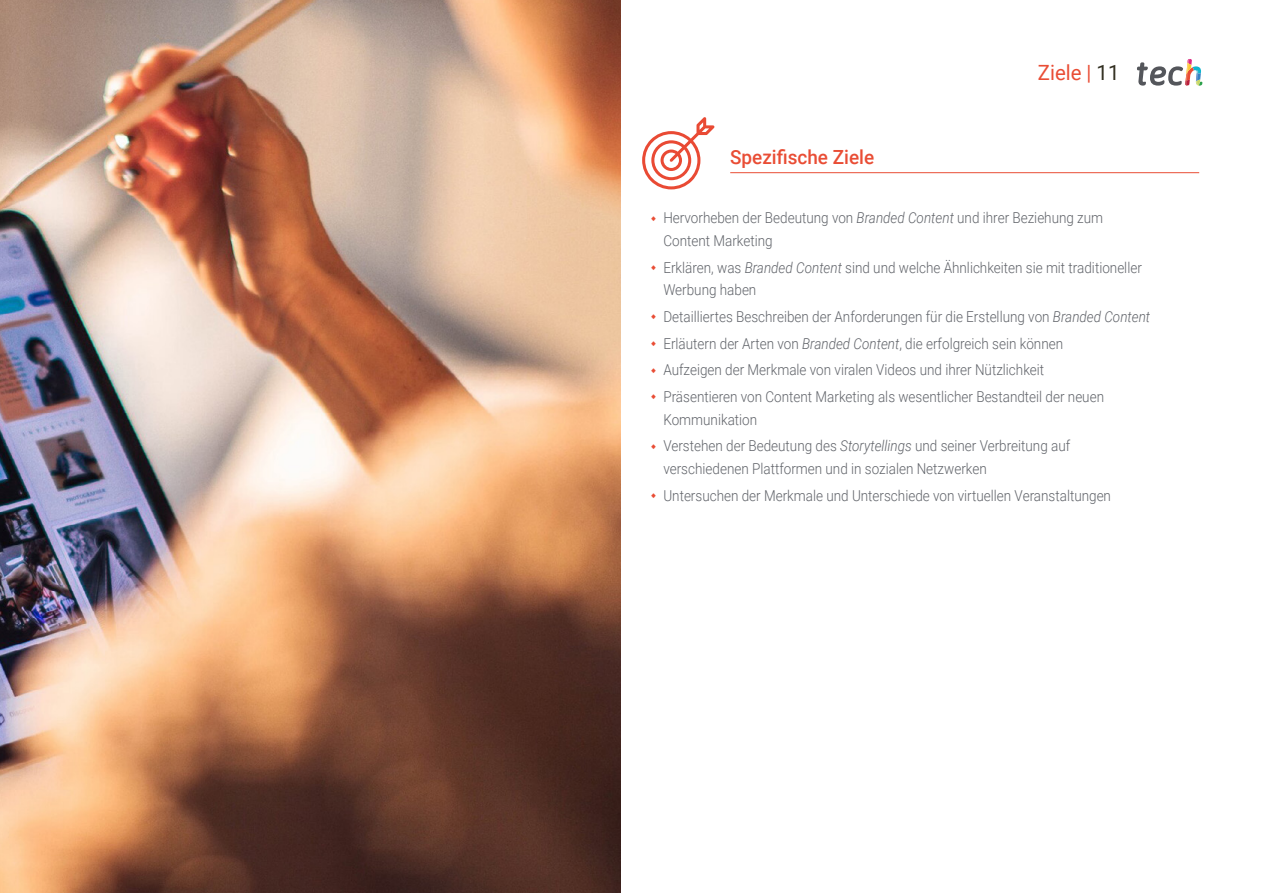
<style>
.page{position:relative;width:1263px;height:893px;background:#fff}
.page>*{position:absolute;margin:0;border:0;box-sizing:border-box;transform-origin:0 0}
.t1{font:21px "Roboto";color:#e94d35}
.t2{font:500 19.5px "Roboto";color:#e94d35}
.t3{font:300 15px/26.7px "Roboto";color:#61646a;scale:.9 1}
.s1{color:#312e20}
.s2{font-style:italic}
</style>
<div class="page">
<hr style="left:730px;top:172px;width:469px;height:1px;background:#e94d35">
<svg style="left:642px;top:117px;width:72px;height:72px"></svg>
<img style="left:0;top:0;width:621px;height:893px">
<svg style="left:1137px;top:59px;width:65px;height:27px"></svg>
<h2 class="t2" style="left:730px;top:144px;width:145px">Spezifische Ziele</h2>
<h1 class="t1" style="left:1038px;top:57px;width:83px">Ziele | <span class="s1">11</span></h1>
<p class="t3" style="left:663px;top:206px;width:490px;line-height:22.5px">Hervorheben der Bedeutung von <span class="s2">Branded Content</span> und ihrer Beziehung zum<br>Content Marketing</p>
<p class="t3" style="left:663px;top:255px;width:533px;line-height:22.5px">Erklären, was <span class="s2">Branded Content</span> sind und welche Ähnlichkeiten sie mit traditioneller<br>Werbung haben</p>
<p class="t3" style="left:663px;top:303px;width:542px">Detailliertes Beschreiben der Anforderungen für die Erstellung von <span class="s2">Branded Content </span>Erläutern der Arten von <span class="s2">Branded Content</span>, die erfolgreich sein können<br>Aufzeigen der Merkmale von viralen Videos und ihrer Nützlichkeit<br>Präsentieren von Content Marketing als wesentlicher Bestandteil der neuen</p>
<p class="t3" style="left:663px;top:405px;width:454px">Kommunikation<br>Verstehen der Bedeutung des <span class="s2">Storytellings</span> und seiner Verbreitung auf</p>
<p class="t3" style="left:663px;top:455px;width:499px">verschiedenen Plattformen und in sozialen Netzwerken<br>Untersuchen der Merkmale und Unterschiede von virtuellen Veranstaltungen</p>
</div>
